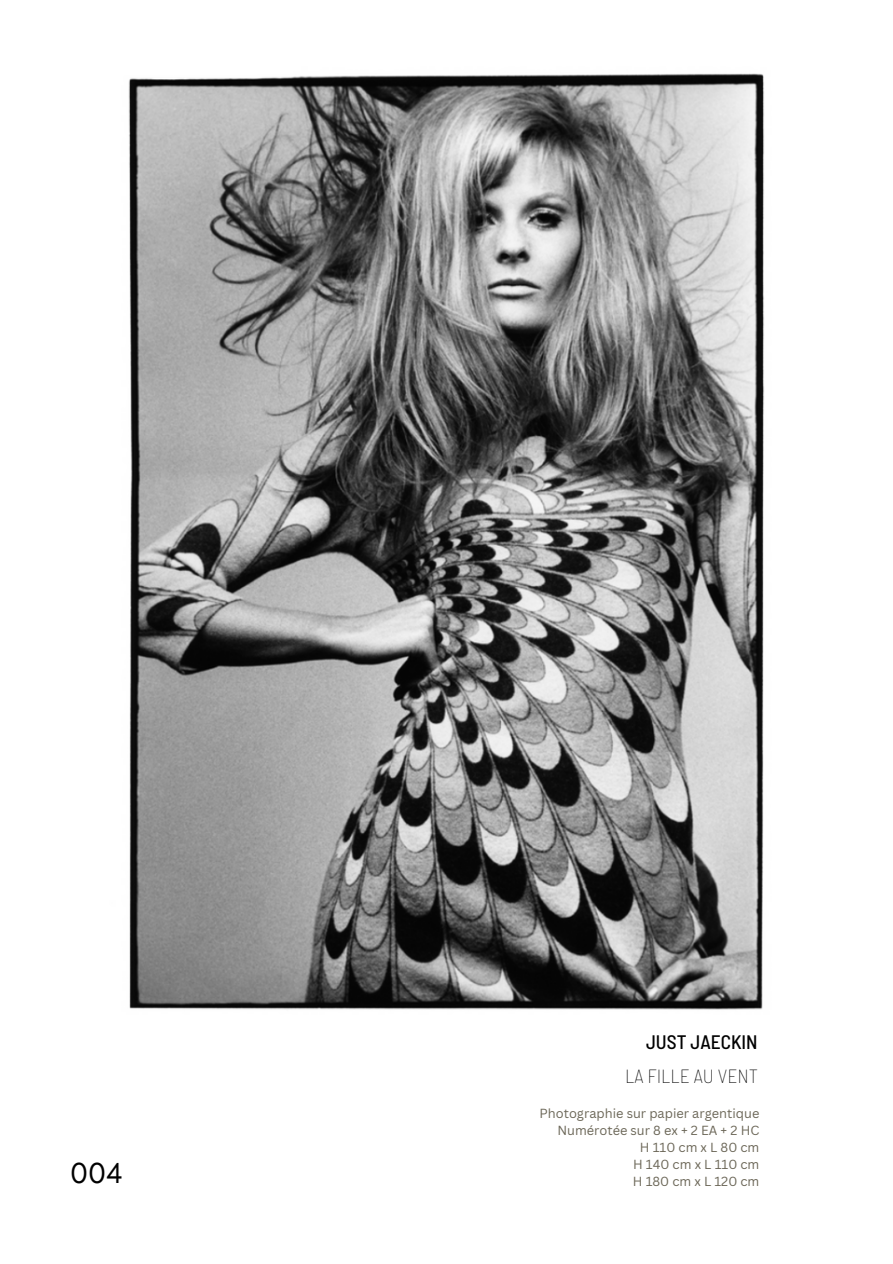
<style>
.page{position:relative;width:893px;height:1264px;background:#fff}
.page>*{position:absolute;margin:0;border:0;box-sizing:border-box;transform-origin:0 0}
.t1{font:28.5px "TT Fors";color:#000}
.t2{font:100 semi-condensed 19.5px "Barlow";color:#000}
.t3{font:500 semi-condensed 19.5px "Barlow";color:#000}
.t4{font:12.9px "Canva Sans";color:#6b6657}
</style>
<div class="page">
<img style="left:128px;top:73px;width:636px;height:937px">
<p class="t1" style="left:70px;top:1153px;width:53px">004</p>
<p class="t3" style="left:646px;top:1029px;width:113px">JUST JAECKIN</p>
<p class="t2" style="left:625px;top:1063px;width:134px">LA FILLE AU VENT</p>
<p class="t4" style="left:539px;top:1104px;width:221px">Photographie sur papier argentique</p>
<p class="t4" style="left:557px;top:1121px;width:203px">Numérotée sur 8 ex + 2 EA + 2 HC</p>
<p class="t4" style="left:640px;top:1138px;width:121px">H 110 cm x L 80 cm</p>
<p class="t4" style="left:633px;top:1155px;width:128px">H 140 cm x L 110 cm</p>
<p class="t4" style="left:632px;top:1172px;width:128px">H 180 cm x L 120 cm</p>
</div>
